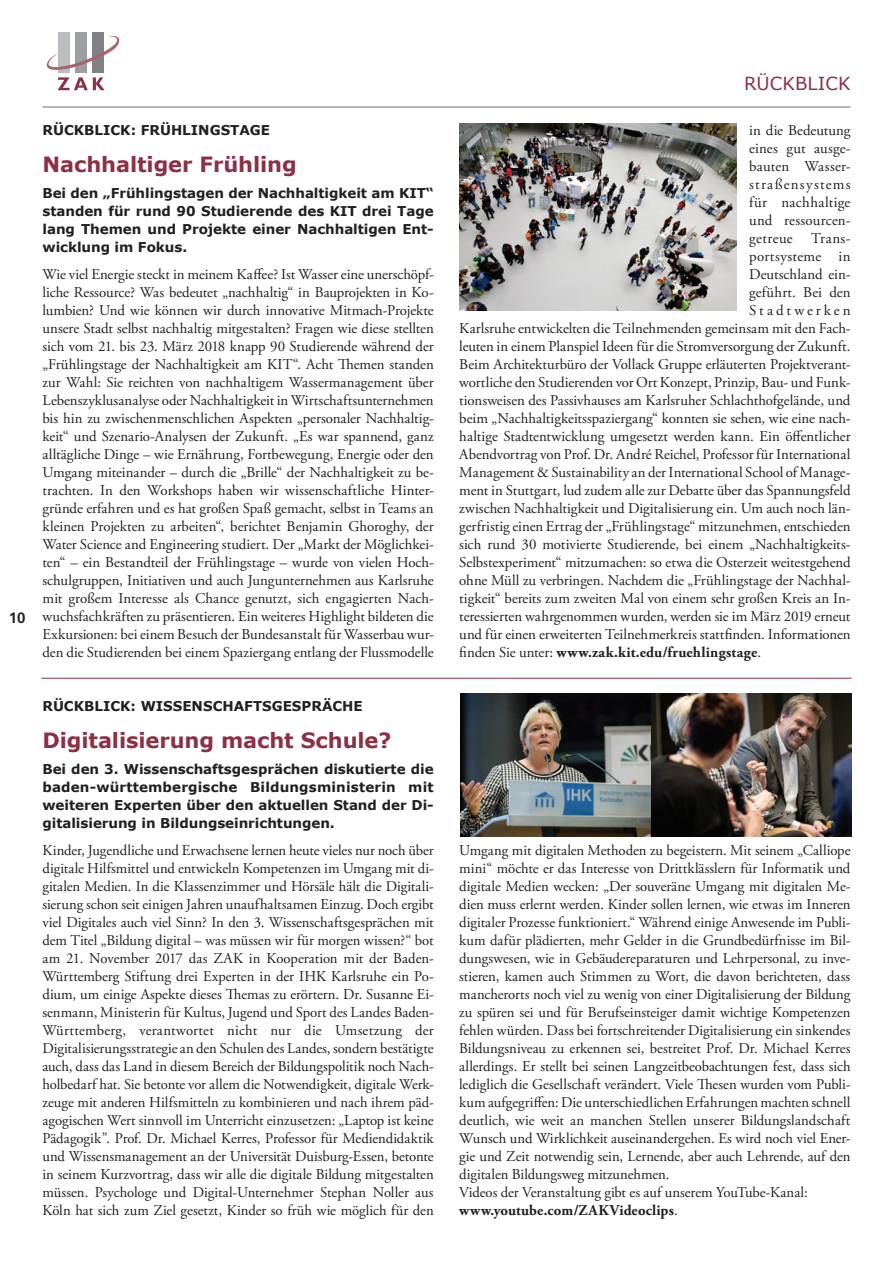
<style>
.page{position:relative;width:893px;height:1263px;background:#fff}
.page>*{position:absolute;margin:0;border:0;box-sizing:border-box;transform-origin:0 0}
.t1{font:700 21px "Verdana";letter-spacing:-.005em;color:#8d2f45}
.t2{font:18px "Verdana";letter-spacing:.005em;color:#8d2f45}
.t3{font:15px/18px "Adobe Garamond Pro";letter-spacing:-.005em;color:#231f20;text-align:justify}
.t4{font:700 15px "Adobe Garamond Pro";letter-spacing:.025em;color:#231f20}
.t5{font:15px "Adobe Garamond Pro";letter-spacing:.025em;color:#231f20}
.t6{font:15px "Adobe Garamond Pro";letter-spacing:.085em;color:#231f20}
.t7{font:15px "Adobe Garamond Pro";letter-spacing:.015em;color:#231f20}
.t8{font:15px "Adobe Garamond Pro";letter-spacing:.19em;color:#231f20}
.t9{font:700 15px "Frutiger LT Std";color:#231f20}
.t10{font:700 13.5px/18px "Verdana";letter-spacing:-.005em;color:#231f20;text-align:justify}
.s1{font-weight:400}
.s2{font-weight:700}
</style>
<div class="page">
<div style="left:93px;top:32px;width:11px;height:41px;background:#808285"></div>
<div style="left:75px;top:32px;width:12px;height:41px;background:#9d9fa2"></div>
<div style="left:58px;top:32px;width:12px;height:41px;background:#bcbdc0"></div>
<svg style="left:47px;top:34px;width:72px;height:56px"></svg>
<img style="left:459px;top:124px;width:277px;height:186px">
<img style="left:461px;top:693px;width:190px;height:144px">
<img style="left:651px;top:693px;width:201px;height:144px">
<hr style="left:43px;top:107px;width:807px;height:1px;background:#6c6d70">
<hr style="left:42px;top:678px;width:810px;height:1px;background:#8d2f45">
<p class="t9" style="left:9px;top:609px;width:18px">10</p>
<p class="t10" style="left:43px;top:121px;width:227px">Rückblick: Frühlingstage</p>
<h1 class="t1" style="left:43px;top:149px;width:256px">Nachhaltiger Frühling</h1>
<p class="t10" style="left:43px;top:184px;width:393px">Bei den „Frühlingstagen der Nachhaltigkeit am KIT“ standen für rund 90 Studierende des KIT drei Tage lang Themen und Projekte einer Nachhaltigen Ent&shy;wicklung im Fokus.</p>
<p class="t3" style="left:43px;top:266px;width:393px">Wie viel Energie steckt in meinem Kaffee? Ist Wasser eine unerschöpf&shy;liche Ressource? Was bedeutet „nachhaltig“ in Bauprojekten in Ko&shy;lumbien? Und wie können wir durch innovative Mitmach-Projekte unsere Stadt selbst nachhaltig mitgestalten? Fragen wie diese stellten sich vom 21. bis 23. März 2018 knapp 90 Studierende während der „Frühlingstage der Nachhaltigkeit am KIT“. Acht Themen standen zur Wahl: Sie reichten von nachhaltigem Wassermanagement über Lebenszyklusanalyse oder Nachhaltigkeit in Wirtschaftsunternehmen bis hin zu zwischenmenschlichen Aspekten „personaler Nachhaltig&shy;keit“ und Szenario-Analysen der Zukunft. „Es war spannend, ganz alltägliche Dinge – wie Ernährung, Fortbewegung, Energie oder den Umgang miteinander – durch die „Brille“ der Nachhaltigkeit zu be&shy;trachten. In den Workshops haben wir wissenschaftliche Hinter&shy;gründe erfahren und es hat großen Spaß gemacht, selbst in Teams an kleinen Projekten zu arbeiten“, berichtet Benjamin Ghoroghy, der Water Science and Engineering studiert. Der „Markt der Möglichkei&shy;ten“ – ein Bestandteil der Frühlingstage – wurde von vielen Hoch&shy;schulgruppen, Initiativen und auch Jungunternehmen aus Karlsruhe mit großem Interesse als Chance genutzt, sich engagierten Nach&shy;wuchsfachkräften zu präsentieren. Ein weiteres Highlight bildeten die Exkursionen: bei einem Besuch der Bundesanstalt für Wasserbau wur&shy;den die Studierenden bei einem Spaziergang entlang der Flussmodelle</p>
<p class="t2" style="left:744px;top:71px;width:106px">RÜCKBLICK</p>
<p class="t3" style="left:749px;top:122px;width:103px">in die Bedeutung</p>
<p class="t3" style="left:749px;top:140px;width:103px">eines gut ausge-</p>
<p class="t7" style="left:749px;top:157px;width:103px">bauten Wasser-</p>
<p class="t6" style="left:749px;top:175px;width:103px">straßensystems</p>
<p class="t5" style="left:749px;top:193px;width:103px">für nachhaltige</p>
<p class="t3" style="left:749px;top:212px;width:103px">und ressourcen-</p>
<p class="t5" style="left:749px;top:229px;width:103px">getreue Trans-</p>
<p class="t5" style="left:749px;top:247px;width:103px">portsysteme in</p>
<p class="t3" style="left:749px;top:266px;width:103px">Deutschland ein-</p>
<p class="t3" style="left:749px;top:284px;width:103px">geführt. Bei den</p>
<p class="t8" style="left:749px;top:301px;width:103px">Stadtwerken</p>
<p class="t3" style="left:459px;top:320px;width:393px">Karlsruhe entwickelten die Teilnehmenden gemeinsam mit den Fach-</p>
<p class="t3" style="left:459px;top:338px;width:393px">leuten in einem Planspiel Ideen für die Stromversorgung der Zukunft.</p>
<p class="t3" style="left:459px;top:356px;width:393px">Beim Architekturbüro der Vollack Gruppe erläuterten Projektverant-</p>
<p class="t3" style="left:459px;top:374px;width:393px">wortliche den Studierenden vor Ort Konzept, Prinzip, Bau- und Funk-</p>
<p class="t3" style="left:459px;top:392px;width:393px">tionsweisen des Passivhauses am Karlsruher Schlachthofgelände, und</p>
<p class="t3" style="left:459px;top:410px;width:393px">beim „Nachhaltigkeitsspaziergang“ konnten sie sehen, wie eine nach-</p>
<p class="t3" style="left:459px;top:428px;width:393px">haltige Stadtentwicklung umgesetzt werden kann. Ein öffentlicher</p>
<p class="t3" style="left:459px;top:446px;width:393px">Abendvortrag von Prof. Dr. André Reichel, Professor für International</p>
<p class="t3" style="left:459px;top:464px;width:393px">Management &amp; Sustainability an der International School of Manage-</p>
<p class="t3" style="left:459px;top:482px;width:393px">ment in Stuttgart, lud zudem alle zur Debatte über das Spannungsfeld</p>
<p class="t3" style="left:459px;top:500px;width:393px">zwischen Nachhaltigkeit und Digitalisierung ein. Um auch noch län-</p>
<p class="t3" style="left:459px;top:518px;width:393px">gerfristig einen Ertrag der „Frühlingstage“ mitzunehmen, entschieden</p>
<p class="t3" style="left:459px;top:536px;width:393px">sich rund 30 motivierte Studierende, bei einem „Nachhaltigkeits-</p>
<p class="t3" style="left:459px;top:554px;width:393px">Selbstexperiment“ mitzumachen: so etwa die Osterzeit weitestgehend</p>
<p class="t3" style="left:459px;top:572px;width:393px">ohne Müll zu verbringen. Nachdem die „Frühlingstage der Nachhal-</p>
<p class="t3" style="left:459px;top:590px;width:393px">tigkeit“ bereits zum zweiten Mal von einem sehr großen Kreis an In-</p>
<p class="t3" style="left:459px;top:608px;width:393px">teressierten wahrgenommen wurden, werden sie im März 2019 erneut</p>
<p class="t3" style="left:459px;top:626px;width:393px">und für einen erweiterten Teilnehmerkreis stattfinden. Informationen</p>
<p class="t4" style="left:459px;top:644px;width:303px"><span class="s1">finden Sie unter:</span> www.zak.kit.edu/fruehlingstage<span class="s1">.</span></p>
<p class="t10" style="left:42px;top:697px;width:320px">Rückblick: Wisse nschaftsgespräche</p>
<h1 class="t1" style="left:43px;top:725px;width:350px">Digitalisierung macht Schule?</h1>
<p class="t10" style="left:42px;top:760px;width:393px">Bei den 3. Wissenschaftsgesprächen diskutierte die baden-württembergische Bildungsministerin mit weiteren Experten über den aktuellen Stand der Di&shy;gitalisierung in Bildungseinrichtungen.</p>
<p class="t3" style="left:42px;top:842px;width:393px">Kinder, Jugendliche und Erwachsene lernen heute vieles nur noch über digitale Hilfsmittel und entwickeln Kompetenzen im Umgang mit di&shy;gitalen Medien. In die Klassenzimmer und Hörsäle hält die Digitali&shy;sierung schon seit einigen Jahren unaufhaltsamen Einzug. Doch ergibt viel Digitales auch viel Sinn? In den 3. Wissenschaftsgesprächen mit dem Titel „Bildung digital – was müssen wir für morgen wissen?“ bot am 21. November 2017 das ZAK in Kooperation mit der Baden-Württemberg Stiftung drei Experten in der IHK Karlsruhe ein Po&shy;dium, um einige Aspekte dieses Themas zu erörtern. Dr. Susanne Ei&shy;senmann, Ministerin für Kultus, Jugend und Sport des Landes Baden-Württemberg, verantwortet nicht nur die Umsetzung der Digitalisierungsstrategie an den Schulen des Landes, sondern bestätigte auch, dass das Land in diesem Bereich der Bildungspolitik noch Nach&shy;holbedarf hat. Sie betonte vor allem die Notwendigkeit, digitale Werk&shy;zeuge mit anderen Hilfsmitteln zu kombinieren und nach ihrem päd&shy;agogischen Wert sinnvoll im Unterricht einzusetzen: „Laptop ist keine Pädagogik”. Prof. Dr. Michael Kerres, Professor für Mediendidaktik und Wissensmanagement an der Universität Duisburg-Essen, betonte in seinem Kurzvortrag, dass wir alle die digitale Bildung mitgestalten müssen. Psychologe und Digital-Unternehmer Stephan Noller aus Köln hat sich zum Ziel gesetzt, Kinder so früh wie möglich für den</p>
<p class="t3" style="left:459px;top:842px;width:393px;text-align:left">Umgang mit digitalen Methoden zu begeistern. Mit seinem „Calliope mini“ möchte er das Interesse von Drittklässlern für Informatik und digitale Medien wecken: „Der souveräne Umgang mit digitalen Me&shy;dien muss erlernt werden. Kinder sollen lernen, wie etwas im Inneren digitaler Prozesse funktioniert.“ Während einige Anwesende im Publi&shy;kum dafür plädierten, mehr Gelder in die Grundbedürfnisse im Bil&shy;dungswesen, wie in Gebäudereparaturen und Lehrpersonal, zu inve&shy;stieren, kamen auch Stimmen zu Wort, die davon berichteten, dass mancherorts noch viel zu wenig von einer Digitalisierung der Bildung zu spüren sei und für Berufseinsteiger damit wichtige Kompetenzen fehlen würden. Dass bei fortschreitender Digitalisierung ein sinkendes Bildungsniveau zu erkennen sei, bestreitet Prof. Dr. Michael Kerres allerdings. Er stellt bei seinen Langzeitbeobachtungen fest, dass sich lediglich die Gesellschaft verändert. Viele Thesen wurden vom Publi&shy;kum aufgegriffen: Die unterschiedlichen Erfahrungen machten schnell deutlich, wie weit an manchen Stellen unserer Bildungslandschaft Wunsch und Wirklichkeit auseinandergehen. Es wird noch viel Ener&shy;gie und Zeit notwendig sein, Lernende, aber auch Lehrende, auf den digitalen Bildungsweg mitzunehmen.<br>Videos der Veranstaltung gibt es auf unserem YouTube-Kanal: <span class="s2">www.youtube.com/ZAKVideoclips</span>.</p>
</div>
